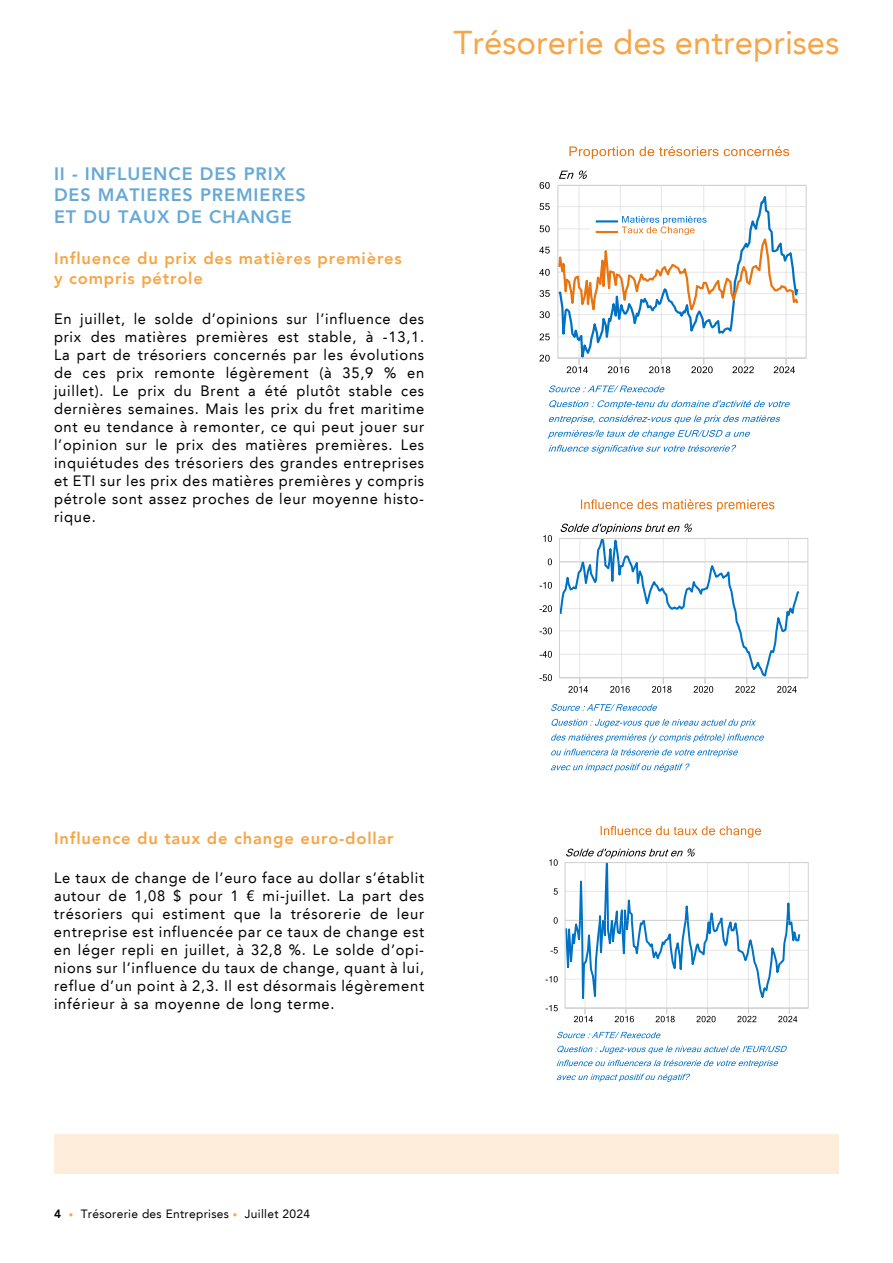
<style>
.page{position:relative;width:893px;height:1263px;background:#fff}
.page>*{position:absolute;margin:0;border:0;box-sizing:border-box;transform-origin:0 0}
.t1{font:33px "Avenir LT";color:#f6a648}
.t2{font:800 18px/21.6px "Avenir LT";letter-spacing:.05em;color:#66a9d6}
.t3{font:800 16.5px/19.8px "Avenir LT";letter-spacing:.05em;color:#f6a648}
.t4{font:15px/18px "Avenir LT";letter-spacing:.05em;color:#000;text-align:justify}
.t5{font:12px "Avenir LT";letter-spacing:.025em;color:#000}
.s1{font-weight:800}
.s2{font-size:9px;color:#f6a648}
</style>
<div class="page">
<svg style="left:569px;top:146px;width:220px;height:13px"></svg>
<svg style="left:559px;top:171px;width:28px;height:8px"></svg>
<hr style="left:558px;top:336px;width:248px;height:1px;background:#f1f1f1">
<hr style="left:558px;top:314px;width:248px;height:1px;background:#ebebeb">
<hr style="left:558px;top:293px;width:248px;height:1px;background:#e8e8e8">
<hr style="left:558px;top:272px;width:248px;height:1px;background:#ececec">
<hr style="left:558px;top:249px;width:248px;height:2px;background:#f2f2f2">
<hr style="left:558px;top:228px;width:248px;height:1px;background:#efefef">
<hr style="left:558px;top:206px;width:248px;height:1px;background:#e9e9e9">
<hr style="left:578px;top:185px;width:2px;height:173px;background:#f1f1f1">
<hr style="left:620px;top:185px;width:1px;height:173px;background:#ececec">
<hr style="left:661px;top:185px;width:1px;height:173px;background:#e8e8e8">
<hr style="left:703px;top:185px;width:1px;height:173px;background:#ececec">
<hr style="left:744px;top:185px;width:1px;height:173px;background:#f0f0f0">
<hr style="left:785px;top:185px;width:2px;height:173px;background:#f1f1f1">
<svg style="left:559px;top:188px;width:241px;height:186px"></svg>
<div style="left:557px;top:185px;width:250px;height:174px;border:1px solid #d1d1d1"></div>
<hr style="left:558px;top:358px;width:248px;height:1px;background:#d1d1d1">
<svg style="left:567px;top:359px;width:21px;height:14px"></svg>
<svg style="left:608px;top:359px;width:21px;height:14px"></svg>
<svg style="left:649px;top:359px;width:21px;height:14px"></svg>
<svg style="left:691px;top:359px;width:22px;height:14px"></svg>
<svg style="left:732px;top:359px;width:22px;height:14px"></svg>
<svg style="left:774px;top:359px;width:21px;height:14px"></svg>
<svg style="left:539px;top:355px;width:11px;height:7px"></svg>
<svg style="left:539px;top:333px;width:11px;height:7px"></svg>
<svg style="left:540px;top:311px;width:10px;height:7px"></svg>
<svg style="left:540px;top:290px;width:10px;height:7px"></svg>
<svg style="left:539px;top:269px;width:11px;height:7px"></svg>
<svg style="left:539px;top:247px;width:11px;height:6px"></svg>
<svg style="left:540px;top:225px;width:10px;height:7px"></svg>
<svg style="left:540px;top:203px;width:10px;height:7px"></svg>
<svg style="left:540px;top:182px;width:10px;height:7px"></svg>
<div style="left:590px;top:213px;width:154px;height:27px;background:#fff"></div>
<svg style="left:557px;top:216px;width:243px;height:117px"></svg>
<svg style="left:548px;top:385px;width:242px;height:69px"></svg>
<hr style="left:565px;top:979px;width:243px;height:1px;background:#efefef">
<hr style="left:565px;top:950px;width:243px;height:1px;background:#ececec">
<hr style="left:565px;top:891px;width:243px;height:1px;background:#e8e8e8">
<hr style="left:565px;top:920px;width:243px;height:1px;background:#d1d1d1">
<hr style="left:565px;top:1007px;width:243px;height:1px;background:#d1d1d1">
<svg style="left:546px;top:825px;width:256px;height:257px"></svg>
<svg style="left:581px;top:499px;width:193px;height:13px"></svg>
<hr style="left:559px;top:654px;width:249px;height:1px;background:#d1d1d1;opacity:.5">
<hr style="left:559px;top:630px;width:249px;height:1px;background:#d1d1d1;opacity:.5">
<hr style="left:559px;top:608px;width:249px;height:1px;background:#d1d1d1;opacity:.5">
<hr style="left:559px;top:585px;width:249px;height:1px;background:#d1d1d1;opacity:.5">
<hr style="left:559px;top:561px;width:249px;height:1px;background:#d1d1d1">
<hr style="left:559px;top:677px;width:249px;height:1px;background:#d1d1d1">
<svg style="left:559px;top:523px;width:243px;height:170px"></svg>
<svg style="left:540px;top:674px;width:12px;height:7px"></svg>
<svg style="left:540px;top:651px;width:12px;height:7px"></svg>
<svg style="left:540px;top:627px;width:12px;height:7px"></svg>
<svg style="left:540px;top:605px;width:12px;height:7px"></svg>
<svg style="left:540px;top:582px;width:12px;height:7px"></svg>
<svg style="left:548px;top:558px;width:4px;height:7px"></svg>
<svg style="left:543px;top:535px;width:9px;height:7px"></svg>
<svg style="left:551px;top:704px;width:106px;height:7px"></svg>
<svg style="left:551px;top:719px;width:205px;height:8px"></svg>
<svg style="left:551px;top:734px;width:213px;height:8px"></svg>
<svg style="left:551px;top:749px;width:187px;height:8px"></svg>
<svg style="left:551px;top:763px;width:139px;height:9px"></svg>
<div style="left:54px;top:1134px;width:785px;height:40px;background:#fdedda"></div>
<h1 class="t1" style="left:454px;top:24px;width:387px">Trésorerie des entreprises</h1>
<p class="t2" style="left:54px;top:163px;width:253px">II - INFLUENCE DES PRIX<br>DES MATIERES PREMIERES<br>ET DU TAUX DE CHANGE</p>
<p class="t3" style="left:54px;top:249px;width:349px">Influence du prix des matières premières y compris pétrole</p>
<p class="t4" style="left:54px;top:310px;width:372px">En juillet, le solde d’opinions sur l’influence des prix des matières premières est stable, à -13,1.<br>La part de trésoriers concernés par les évolutions de ces prix remonte légèrement (à 35,9 % en juillet). Le prix du Brent a été plutôt stable ces dernières semaines. Mais les prix du fret maritime ont eu tendance à remonter, ce qui peut jouer sur l’opinion sur le prix des matières premières. Les inquiétudes des trésoriers des grandes entreprises et ETI sur les prix des matières premières y compris pétrole sont assez proches de leur moyenne histo&shy;rique.</p>
<p class="t3" style="left:54px;top:828px;width:341px">Influence du taux de change euro-dollar</p>
<p class="t4" style="left:54px;top:869px;width:372px">Le taux de change de l’euro face au dollar s’établit autour de 1,08 $ pour 1 € mi-juillet. La part des trésoriers qui estiment que la trésorerie de leur entreprise est influencée par ce taux de change est en léger repli en juillet, à 32,8 %. Le solde d’opi&shy;nions sur l’influence du taux de change, quant à lui, reflue d’un point à 2,3. Il est désormais légèrement inférieur à sa moyenne de long terme.</p>
<p class="t5" style="left:54px;top:1207px;width:258px"><span class="s1">4</span> <span class="s2">•</span> Trésorerie des Entreprises <span class="s2">•</span> Juillet 2024</p>
</div>
